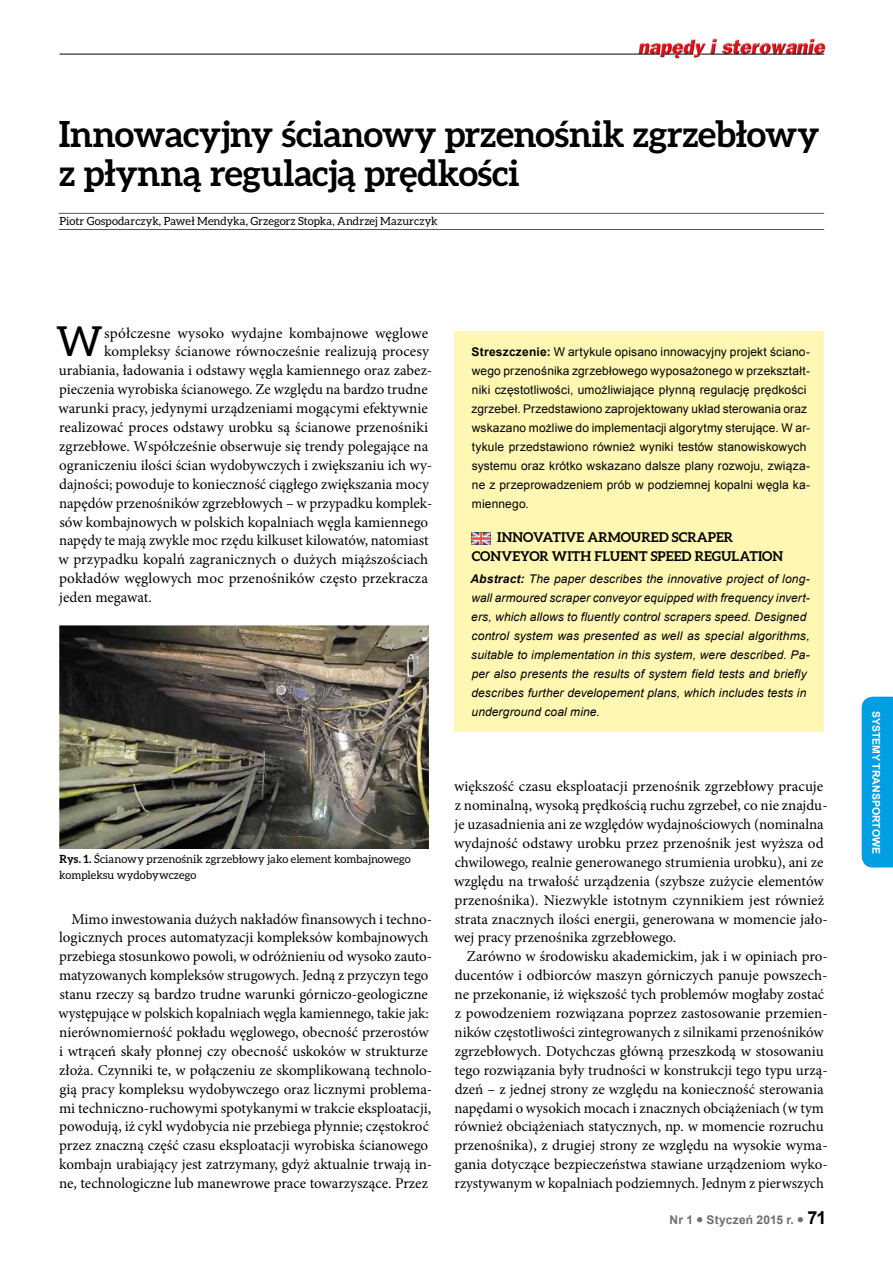
<style>
.page{position:relative;width:893px;height:1263px;background:#fff}
.page>*{position:absolute;margin:0;border:0;box-sizing:border-box;transform-origin:0 0}
.t1{font:41.4px "Aleo";color:#000}
.t2{font:700 36px/39px "Aleo";letter-spacing:-.005em;color:#000}
.t3{font:15px/18.9px "Minion Pro";color:#000}
.t4{font:700 13.5px/18.9px "Aleo";letter-spacing:.005em;color:#000}
.t5{font:12px/18.9px "Arial";letter-spacing:.01em;color:#000}
.t6{font:italic 12px/18.9px "Arial";letter-spacing:.01em;color:#000}
.t7{font:700 12px "Arial";letter-spacing:.015em;color:#706f6f}
.t8{font:11.25px/15.9px "Aleo";letter-spacing:.005em;color:#000}
.t9{font:700 10.5px "Arial";color:#fff}
.s1{font-weight:700}
.s2{font-size:18px;color:#000}
</style>
<div class="page">
<img style="left:636px;top:38px;width:190px;height:21px">
<hr style="left:60px;top:54px;width:600px;height:1px;background:#000">
<svg style="left:665px;top:54px;width:28px;height:1px"></svg>
<hr style="left:700px;top:54px;width:124px;height:1px;background:#000">
<div style="left:862px;top:697px;width:31px;height:170px;background:#009fe3"></div>
<div style="left:454px;top:331px;width:370px;height:400px;background:#fff7b2"></div>
<hr style="left:59px;top:213px;width:765px;height:1px;background:#575756">
<hr style="left:59px;top:229px;width:765px;height:1px;background:#575756">
<img style="left:59px;top:624px;width:370px;height:224px">
<img style="left:471px;top:532px;width:19px;height:12px">
<h2 class="t2" style="left:59px;top:114px;width:762px">INNOWACYJNY ŚCIANOWY PRZENOŚNIK ZGRZEBŁOWY<br>Z PŁYNNĄ REGULACJĄ PRĘDKOŚCI</h2>
<p class="t8" style="left:59px;top:213px;width:380px">Piotr Gospodarczyk, Paweł Mendyka, Grzegorz Stopka, Andrzej Mazurczyk</p>
<h1 class="t1" style="left:56px;top:318px;width:48px">W</h1>
<p class="t3" style="left:104px;top:323px;width:325px">spółczesne wysoko wydajne kombajnowe węglowe</p>
<p class="t3" style="left:104px;top:342px;width:327px">kompleksy ścianowe równocześnie realizują procesy</p>
<p class="t3" style="left:59px;top:361px;width:375px">urabiania, ładowania i odstawy węgla kamiennego oraz zabez-</p>
<p class="t3" style="left:59px;top:380px;width:370px">pieczenia wyrobiska ścianowego. Ze względu na bardzo trudne</p>
<p class="t3" style="left:59px;top:399px;width:371px">warunki pracy, jedynymi urządzeniami mogącymi efektywnie</p>
<p class="t3" style="left:59px;top:418px;width:371px">realizować proces odstawy urobku są ścianowe przenośniki</p>
<p class="t3" style="left:59px;top:437px;width:370px">zgrzebłowe. Współcześnie obserwuje się trendy polegające na</p>
<p class="t3" style="left:59px;top:456px;width:375px">ograniczeniu ilości ścian wydobywczych i zwiększaniu ich wy-</p>
<p class="t3" style="left:59px;top:475px;width:371px">dajności; powoduje to konieczność ciągłego zwiększania mocy</p>
<p class="t3" style="left:59px;top:493px;width:375px">napędów przenośników zgrzebłowych – w przypadku komplek-</p>
<p class="t3" style="left:59px;top:512px;width:370px">sów kombajnowych w polskich kopalniach węgla kamiennego</p>
<p class="t3" style="left:59px;top:531px;width:371px">napędy te mają zwykle moc rzędu kilkuset kilowatów, natomiast</p>
<p class="t3" style="left:59px;top:550px;width:371px">w przypadku kopalń zagranicznych o dużych miąższościach</p>
<p class="t3" style="left:59px;top:569px;width:370px">pokładów węglowych moc przenośników często przekracza</p>
<p class="t3" style="left:59px;top:588px;width:94px">jeden megawat.</p>
<p class="t5" style="left:471px;top:343px;width:340px"><span class="s1">Streszczenie:</span> W artykule opisano innowacyjny projekt ściano&shy;wego przenośnika zgrzebłowego wyposażonego w przekształt&shy;niki częstotliwości, umożliwiające płynną regulację prędkości zgrzebeł. Przedstawiono zaprojektowany układ sterowania oraz wskazano możliwe do implementacji algorytmy sterujące. W ar&shy;tykule przedstawiono również wyniki testów stanowiskowych systemu oraz krótko wskazano dalsze plany rozwoju, związa&shy;ne z przeprowadzeniem prób w podziemnej kopalni węgla ka&shy;miennego.</p>
<p class="t4" style="left:472px;top:528px;width:313px;text-indent:26px">INNOVATIVE ARMOURED SCRAPER<br>CONVEYOR WITH FLUENT SPEED REGULATION</p>
<p class="t6" style="left:470px;top:570px;width:341px"><span class="s1">Abstract:</span> The paper describes the innovative project of long&shy;wall armoured scraper conveyor equipped with frequency invert&shy;ers, which allows to fluently control scrapers speed. Designed control system was presented as well as special algorithms, suitable to implementation in this system, were described. Pa&shy;per also presents the results of system field tests and briefly describes further developement plans, which includes tests in underground coal mine.</p>
<p class="t8" style="left:59px;top:851px;width:353px"><span class="s1">RYS. 1.</span> Ścianowy przenośnik zgrzebłowy jako element kombajnowego kompleksu wydobywczego</p>
<p class="t3" style="left:59px;top:909px;width:375px;text-indent:13px">Mimo inwestowania dużych nakładów finansowych i techno&shy;logicznych proces automatyzacji kompleksów kombajnowych przebiega stosunkowo powoli, w odróżnieniu od wysoko zauto&shy;matyzowanych kompleksów strugowych. Jedną z przyczyn tego stanu rzeczy są bardzo trudne warunki górniczo-geologiczne występujące w polskich kopalniach węgla kamiennego, takie jak: nierównomierność pokładu węglowego, obecność przerostów i wtrąceń skały płonnej czy obecność uskoków w strukturze złoża. Czynniki te, w połączeniu ze skomplikowaną technolo&shy;gią pracy kompleksu wydobywczego oraz licznymi problema&shy;mi techniczno-ruchowymi spotykanymi w trakcie eksploatacji, powodują, iż cykl wydobycia nie przebiega płynnie; częstokroć przez znaczną część czasu eksploatacji wyrobiska ścianowego kombajn urabiający jest zatrzymany, gdyż aktualnie trwają in&shy;ne, technologiczne lub manewrowe prace towarzyszące. Przez</p>
<p class="t3" style="left:454px;top:777px;width:375px">większość czasu eksploatacji przenośnik zgrzebłowy pracuje z nominalną, wysoką prędkością ruchu zgrzebeł, co nie znajdu&shy;je uzasadnienia ani ze względów wydajnościowych (nominalna wydajność odstawy urobku przez przenośnik jest wyższa od chwilowego, realnie generowanego strumienia urobku), ani ze względu na trwałość urządzenia (szybsze zużycie elementów przenośnika). Niezwykle istotnym czynnikiem jest również strata znacznych ilości energii, generowana w momencie jało&shy;wej pracy przenośnika zgrzebłowego.</p>
<p class="t3" style="left:455px;top:947px;width:375px;text-indent:12px">Zarówno w środowisku akademickim, jak i w opiniach pro&shy;ducentów i odbiorców maszyn górniczych panuje powszech&shy;ne przekonanie, iż większość tych problemów mogłaby zostać z powodzeniem rozwiązana poprzez zastosowanie przemien&shy;ników częstotliwości zintegrowanych z silnikami przenośników zgrzebłowych. Dotychczas główną przeszkodą w stosowaniu tego rozwiązania były trudności w konstrukcji tego typu urzą&shy;dzeń – z jednej strony ze względu na konieczność sterowania napędami o wysokich mocach i znacznych obciążeniach (w tym również obciążeniach statycznych, np. w momencie rozruchu przenośnika), z drugiej strony ze względu na wysokie wyma&shy;gania dotyczące bezpieczeństwa stawiane urządzeniom wyko&shy;rzystywanym w kopalniach podziemnych. Jednym z pierwszych</p>
<p class="t7" style="left:670px;top:1212px;width:158px">Nr 1 ● Styczeń 2015 r. ● <span class="s2">71</span></p>
<p class="t9" style="left:883px;top:710px;width:145px;rotate:90deg">Systemy transportowe</p>
</div>
